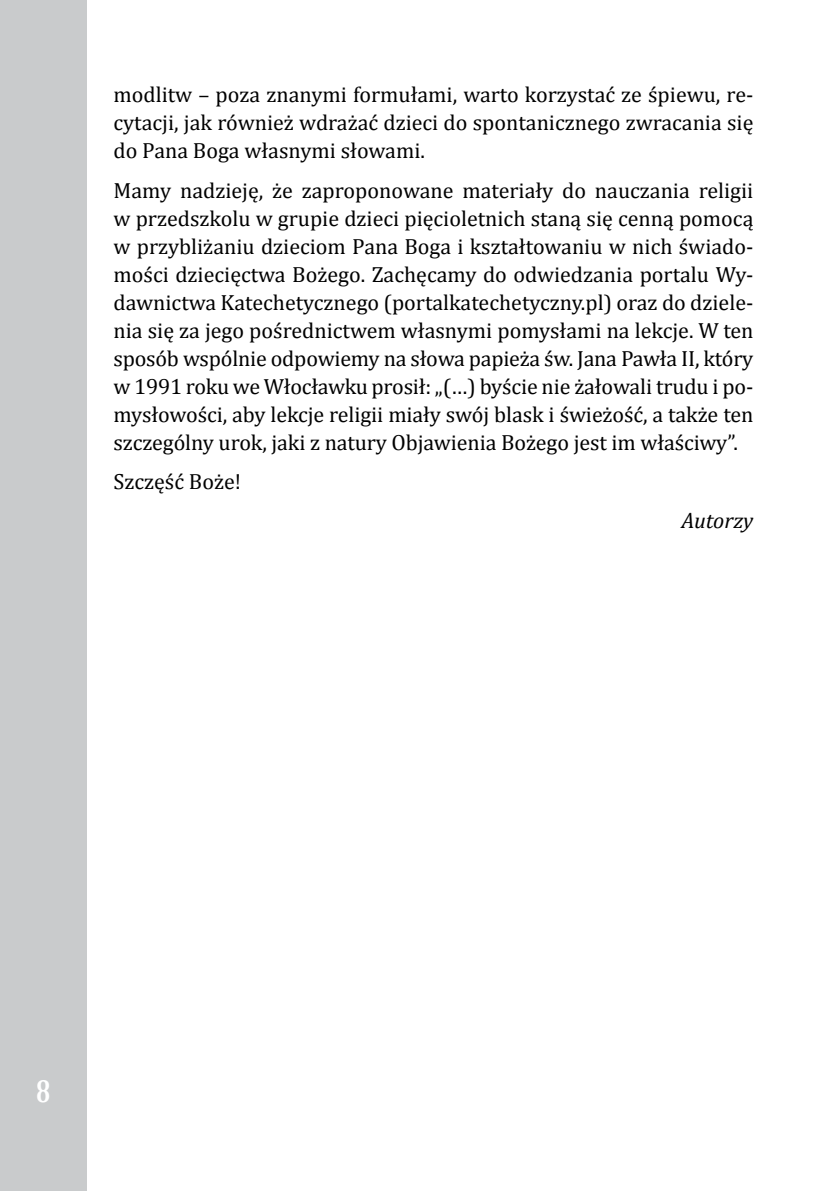
<style>
.page{position:relative;width:840px;height:1191px;background:#fff}
.page>*{position:absolute;margin:0;border:0;box-sizing:border-box;transform-origin:0 0}
.t1{font:700 32px "Cambria";color:#fff;scale:.75 1}
.t2{font:22px/28px "Cambria";letter-spacing:-.005em;color:#000;text-align:justify}
.t3{font:italic 22px "Cambria";color:#000}
</style>
<div class="page">
<div style="left:0;top:0;width:86px;height:1191px;background:#c9cbcc"></div>
<p class="t2" style="left:113px;top:81px;width:641px">modlitw – poza znanymi formułami, warto korzystać ze śpiewu, re&shy;cytacji, jak również wdrażać dzieci do spontanicznego zwracania się do Pana Boga własnymi słowami.</p>
<p class="t2" style="left:113px;top:176px;width:641px">Mamy nadzieję, że zaproponowane materiały do nauczania religii w przedszkolu w grupie dzieci pięcioletnich staną się cenną pomocą w przybliżaniu dzieciom Pana Boga i kształtowaniu w nich świado&shy;mości dziecięctwa Bożego. Zachęcamy do odwiedzania portalu Wy&shy;dawnictwa Katechetycznego (portalkatechetyczny.pl) oraz do dziele&shy;nia się za jego pośrednictwem własnymi pomysłami na lekcje. W ten sposób wspólnie odpowiemy na słowa papieża św. Jana Pawła II, który w 1991 roku we Włocławku prosił: „(…) byście nie żałowali trudu i po&shy;mysłowości, aby lekcje religii miały swój blask i świeżość, a także ten szczególny urok, jaki z natury Objawienia Bożego jest im właściwy”.</p>
<p class="t2" style="left:113px;top:467px;width:129px">Szczęść Boże!</p>
<p class="t3" style="left:681px;top:505px;width:74px">Autorzy</p>
<h1 class="t1" style="left:36px;top:1068px;width:20px">8</h1>
</div>
